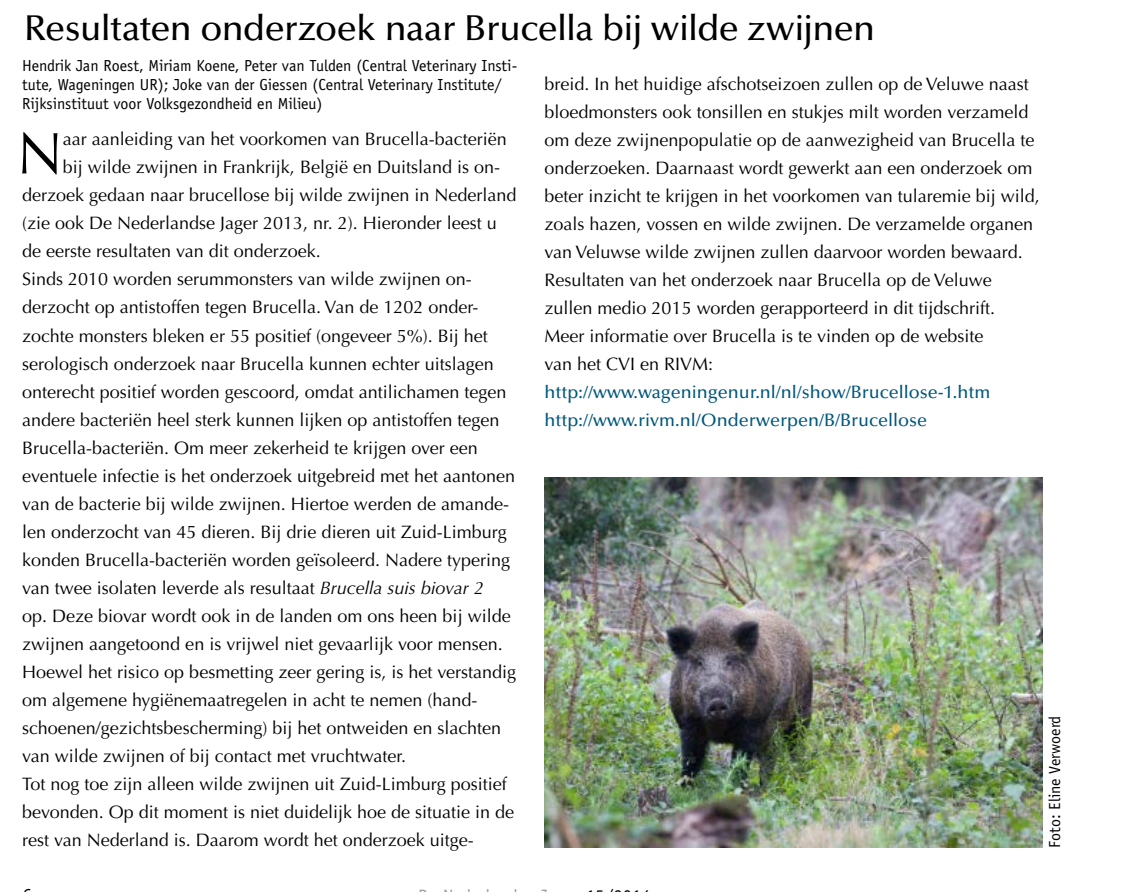
<style>
.page{position:relative;width:1128px;height:892px;background:#fff}
.page>*{position:absolute;margin:0;border:0;box-sizing:border-box;transform-origin:0 0}
.t1{font:58.8px "Optima LT Std";color:#000}
.t2{font:500 36px "Optima LT Std";letter-spacing:-.02em;color:#000}
.t3{font:18px/28px "Optima LT Std";color:#000}
.t4{font:500 18px/28px "Optima LT Std";color:#00577c}
.t5{font:16px/19.2px "Officina Sans";color:#000}
.s1{font-style:italic}
</style>
<div class="page">
<img style="left:544px;top:477px;width:499px;height:370px">
<hr style="left:22px;top:0;width:1022px;height:1px;background:#00577c">
<h2 class="t2" style="left:24px;top:8px;width:853px">Resultaten onderzoek naar Brucella bij wilde zwijnen</h2>
<p class="t5" style="left:22px;top:56px;width:497px">Hendrik Jan Roest, Miriam Koene, Peter van Tulden (Central Veterinary Insti&shy;tute, Wageningen UR); Joke van der Giessen (Central Veterinary Institute/<br>Rijksinstituut voor Volksgezondheid en Milieu)</p>
<h1 class="t1" style="left:17px;top:119px;width:47px">N</h1>
<p class="t3" style="left:63px;top:125px;width:445px">aar aanleiding van het voorkomen van Brucella-bacteriën</p>
<p class="t3" style="left:63px;top:153px;width:439px">bij wilde zwijnen in Frankrijk, België en Duitsland is on-</p>
<p class="t3" style="left:22px;top:181px;width:496px">derzoek gedaan naar brucellose bij wilde zwijnen in Nederland</p>
<p class="t3" style="left:22px;top:209px;width:476px">(zie ook De Nederlandse Jager 2013, nr. 2). Hieronder leest u</p>
<p class="t3" style="left:22px;top:237px;width:300px">de eerste resultaten van dit onderzoek.</p>
<p class="t3" style="left:22px;top:265px;width:451px">Sinds 2010 worden serummonsters van wilde zwijnen on-</p>
<p class="t3" style="left:22px;top:293px;width:458px">derzocht op antistoffen tegen Brucella. Van de 1202 onder-</p>
<p class="t3" style="left:22px;top:321px;width:467px">zochte monsters bleken er 55 positief (ongeveer 5%). Bij het</p>
<p class="t3" style="left:22px;top:350px;width:473px">serologisch onderzoek naar Brucella kunnen echter uitslagen</p>
<p class="t3" style="left:22px;top:378px;width:486px">onterecht positief worden gescoord, omdat antilichamen tegen</p>
<p class="t3" style="left:22px;top:406px;width:479px">andere bacteriën heel sterk kunnen lijken op antistoffen tegen</p>
<p class="t3" style="left:22px;top:434px;width:457px">Brucella-bacteriën. Om meer zekerheid te krijgen over een</p>
<p class="t3" style="left:22px;top:462px;width:494px">eventuele infectie is het onderzoek uitgebreid met het aantonen</p>
<p class="t3" style="left:22px;top:490px;width:488px">van de bacterie bij wilde zwijnen. Hiertoe werden de amande-</p>
<p class="t3" style="left:22px;top:518px;width:486px">len onderzocht van 45 dieren. Bij drie dieren uit Zuid-Limburg</p>
<p class="t3" style="left:22px;top:546px;width:489px">konden Brucella-bacteriën worden geïsoleerd. Nadere typering</p>
<p class="t3" style="left:22px;top:574px;width:463px">van twee isolaten leverde als resultaat <span class="s1">Brucella suis biovar 2</span></p>
<p class="t3" style="left:22px;top:602px;width:490px">op. Deze biovar wordt ook in de landen om ons heen bij wilde</p>
<p class="t3" style="left:22px;top:630px;width:482px">zwijnen aangetoond en is vrijwel niet gevaarlijk voor mensen.</p>
<p class="t3" style="left:22px;top:658px;width:495px">Hoewel het risico op besmetting zeer gering is, is het verstandig</p>
<p class="t3" style="left:22px;top:686px;width:457px">om algemene hygiënemaatregelen in acht te nemen (hand-</p>
<p class="t3" style="left:22px;top:714px;width:480px">schoenen/gezichtsbescherming) bij het ontweiden en slachten</p>
<p class="t3" style="left:22px;top:742px;width:385px">van wilde zwijnen of bij contact met vruchtwater.</p>
<p class="t3" style="left:22px;top:770px;width:486px">Tot nog toe zijn alleen wilde zwijnen uit Zuid-Limburg positief</p>
<p class="t3" style="left:22px;top:798px;width:493px">bevonden. Op dit moment is niet duidelijk hoe de situatie in de</p>
<p class="t3" style="left:22px;top:826px;width:453px">rest van Nederland is. Daarom wordt het onderzoek uitge-</p>
<p class="t3" style="left:544px;top:70px;width:497px">breid. In het huidige afschotseizoen zullen op de Veluwe naast bloedmonsters ook tonsillen en stukjes milt worden verzameld om deze zwijnenpopulatie op de aanwezigheid van Brucella te onderzoeken. Daarnaast wordt gewerkt aan een onderzoek om beter inzicht te krijgen in het voorkomen van tularemie bij wild, zoals hazen, vossen en wilde zwijnen. De verzamelde organen van Veluwse wilde zwijnen zullen daarvoor worden bewaard.<br>Resultaten van het onderzoek naar Brucella op de Veluwe zullen medio 2015 worden gerapporteerd in dit tijdschrift.<br>Meer informatie over Brucella is te vinden op de website<br>van het CVI en RIVM:</p>
<p class="t4" style="left:544px;top:378px;width:447px">http://www.wageningenur.nl/nl/show/Brucellose-1.htm http://www.rivm.nl/Onderwerpen/B/Brucellose</p>
<p class="t5" style="left:1045px;top:847px;width:134px;rotate:-90deg">Foto: Eline Verwoerd</p>
</div>
